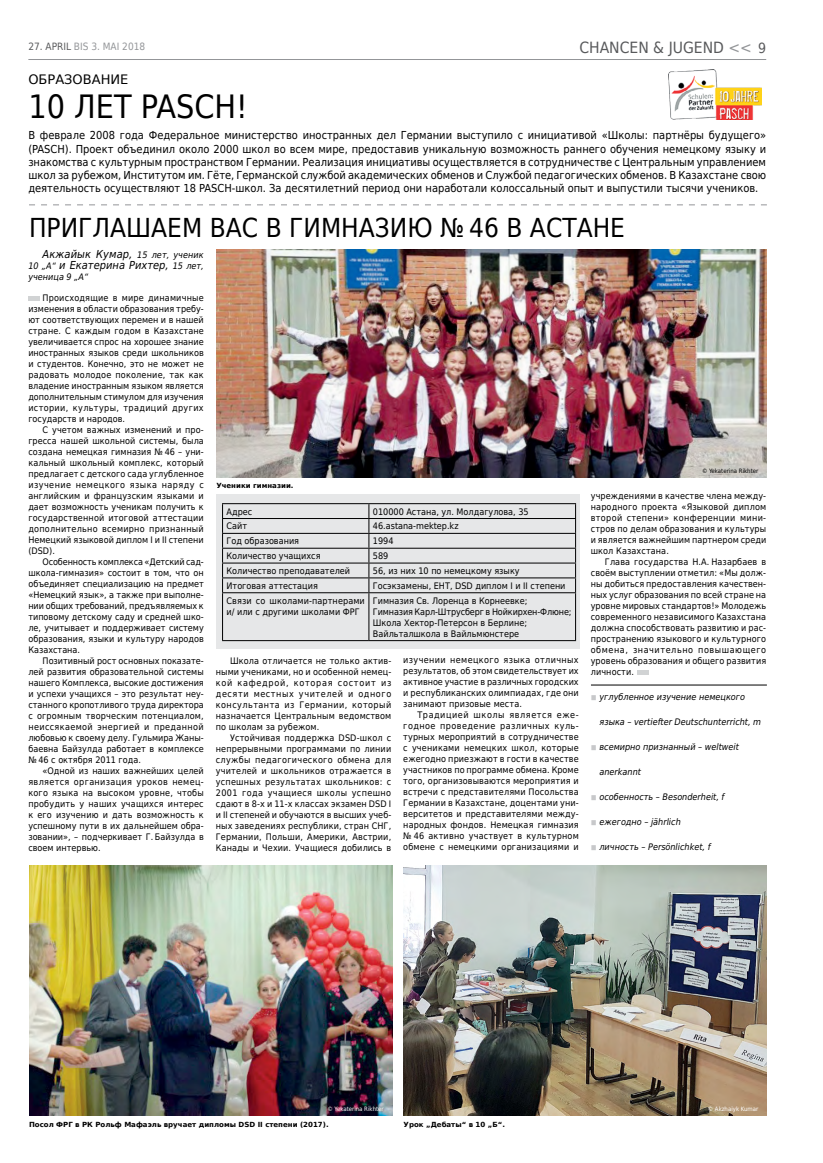
<style>
.page{position:relative;width:823px;height:1163px;background:#fff}
.page>*{position:absolute;margin:0;border:0;box-sizing:border-box;transform-origin:0 0}
.t1{font:32px "DejaVu Sans";color:#000;scale:.9 1}
.t2{font:26px "DejaVu Sans";color:#000;scale:.9 1}
.t3{font:15.4px "DejaVu Sans";color:#58595b;scale:.91 1}
.t4{font:13px "DejaVu Sans";color:#000}
.t5{font:11px/13.2px "DejaVu Sans Condensed";color:#000;text-align:justify}
.t6{font:italic 11px/11px "DejaVu Sans Condensed";color:#000;text-align:right}
.t7{font:10px "DejaVu Sans";color:#939598;scale:.9 1}
.t8{font:9px/11px "DejaVu Sans Condensed";color:#000;text-align:justify}
.t9{font:italic 9px "DejaVu Sans Condensed";color:#000}
.t10{font:700 7px "DejaVu Sans";color:#000}
.t11{font:6px "DejaVu Sans Condensed";color:#fff}
.t12{font:6px "DejaVu Sans Condensed";color:#000}
.s1{color:#58595b}
.s2{color:#939598}
.s3{font-size:14px}
.s4{font-size:9px}
.s5{color:#c7c8ca}
</style>
<div class="page">
<hr style="left:28px;top:59px;width:737px;height:1px;background:#939598">
<div style="left:216px;top:494px;width:363px;height:154px;background:#e6e7e8"></div>
<hr style="left:222px;top:503px;width:146px;height:1px;background:#000">
<hr style="left:368px;top:503px;width:207px;height:1px;background:#000">
<hr style="left:222px;top:518px;width:146px;height:1px;background:#000">
<hr style="left:368px;top:518px;width:207px;height:1px;background:#000">
<hr style="left:222px;top:533px;width:146px;height:1px;background:#000">
<hr style="left:368px;top:533px;width:207px;height:1px;background:#000">
<hr style="left:222px;top:547px;width:146px;height:1px;background:#000">
<hr style="left:368px;top:547px;width:207px;height:1px;background:#000">
<hr style="left:222px;top:562px;width:146px;height:1px;background:#000">
<hr style="left:368px;top:562px;width:207px;height:1px;background:#000">
<hr style="left:222px;top:577px;width:146px;height:1px;background:#000">
<svg style="left:222px;top:504px;width:1px;height:88px"></svg>
<hr style="left:368px;top:577px;width:207px;height:1px;background:#000">
<svg style="left:368px;top:504px;width:1px;height:88px"></svg>
<hr style="left:222px;top:592px;width:146px;height:1px;background:#000">
<hr style="left:222px;top:593px;width:1px;height:47px;background:#000">
<hr style="left:368px;top:592px;width:207px;height:1px;background:#000">
<hr style="left:368px;top:593px;width:1px;height:47px;background:#000">
<hr style="left:574px;top:593px;width:1px;height:47px;background:#000">
<hr style="left:222px;top:640px;width:146px;height:1px;background:#000">
<hr style="left:368px;top:640px;width:207px;height:1px;background:#000">
<svg style="left:29px;top:204px;width:737px;height:1px"></svg>
<img style="left:668px;top:70px;width:92px;height:49px">
<img style="left:216px;top:250px;width:550px;height:227px">
<img style="left:29px;top:865px;width:363px;height:250px">
<img style="left:403px;top:865px;width:363px;height:250px">
<hr style="left:590px;top:684px;width:176px;height:1px;background:#000">
<hr style="left:28px;top:296px;width:12px;height:4px;background:#d1d3d4">
<hr style="left:637px;top:670px;width:11px;height:4px;background:#d1d3d4">
<p class="t7" style="left:28px;top:38px;width:131px"><span class="s1">27. APRIL</span> BIS 3. MAI 2018</p>
<h3 class="t3" style="left:579px;top:35px;width:207px">CHANCEN &amp; JUGEND <span class="s2">&lt;&lt;</span> <span class="s3">9</span></h3>
<h3 class="t4" style="left:28px;top:68px;width:101px">ОБРАЗОВАНИЕ</h3>
<h1 class="t1" style="left:28px;top:80px;width:245px">10 ЛЕТ PASCH!</h1>
<p class="t5" style="left:28px;top:128px;width:739px">В феврале 2008 года Федеральное министерство иностранных дел Германии выступило с инициативой «Школы: партнёры будущего» (PASCH). Проект объединил около 2000 школ во всем мире, предоставив уникальную возможность раннего обучения немецкому языку и знакомства с культурным пространством Германии. Реализация инициативы осуществляется в сотрудничестве с Центральным управлением школ за рубежом, Институтом им. Гёте, Германской службой академических обменов и Службой педагогических обменов. В Казахстане свою деятельность осуществляют 18 PASCH-школ. За десятилетний период они наработали колоссальный опыт и выпустили тысячи учеников.</p>
<h2 class="t2" style="left:29px;top:207px;width:663px">ПРИГЛАШАЕМ ВАС В ГИМНАЗИЮ № 46 В АСТАНЕ</h2>
<p class="t6" style="left:28px;top:248px;width:177px">Акжайык Кумар, <span class="s4">15 лет, ученик<br>10 „A“</span> и Екатерина Рихтер, <span class="s4">15 лет,</span></p>
<p class="t9" style="left:28px;top:270px;width:61px">ученица 9 „A“</p>
<p class="t8" style="left:28px;top:291px;width:177px;text-indent:14px">Происходящие в мире динамичные изменения в области образования требу&shy;ют соответствующих перемен и в нашей стране. С каждым годом в Казахстане увеличивается спрос на хорошее знание иностранных языков среди школьников и студентов. Конечно, это не может не радовать молодое поколение, так как владение иностранным языком является дополнительным стимулом для изучения истории, культуры, традиций других государств и народов.</p>
<p class="t8" style="left:28px;top:423px;width:177px;text-indent:14px">С учетом важных изменений и про&shy;гресса нашей школьной системы, была создана немецкая гимназия № 46 – уни&shy;кальный школьный комплекс, который предлагает с детского сада углубленное изучение немецкого языка наряду с английским и французским языками и дает возможность ученикам получить к государственной итоговой аттестации дополнительно всемирно признанный Немецкий языковой диплом I и II степени (DSD).</p>
<p class="t8" style="left:28px;top:555px;width:177px;text-indent:14px">Особенность комплекса «Детский сад&shy;школа-гимназия» состоит в том, что он объединяет специализацию на предмет «Немецкий язык», а также при выполне&shy;нии общих требований, предъявляемых к типовому детскому саду и средней шко&shy;ле, учитывает и поддерживает систему образования, языки и культуру народов Казахстана.</p>
<p class="t8" style="left:28px;top:654px;width:177px;text-indent:14px">Позитивный рост основных показате&shy;лей развития образовательной системы нашего Комплекса, высокие достижения и успехи учащихся – это результат неу&shy;станного кропотливого труда директора с огромным творческим потенциалом, неиссякаемой энергией и преданной любовью к своему делу. Гульмира Жаны&shy;баевна Байзулда работает в комплексе № 46 с октября 2011 года.</p>
<p class="t8" style="left:28px;top:764px;width:177px;text-indent:14px">«Одной из наших важнейших целей является организация уроков немец&shy;кого языка на высоком уровне, чтобы пробудить у наших учащихся интерес к его изучению и дать возможность к успешному пути в их дальнейшем обра&shy;зовании», – подчеркивает Г. Байзулда в своем интервью.</p>
<p class="t10" style="left:216px;top:479px;width:79px">Ученики гимназии.</p>
<p class="t8" style="left:226px;top:505px;width:27px">Адрес</p>
<p class="t8" style="left:372px;top:505px;width:157px">010000 Астана, ул. Молдагулова, 35</p>
<p class="t8" style="left:226px;top:520px;width:22px">Сайт</p>
<p class="t8" style="left:372px;top:520px;width:87px">46.astana-mektep.kz</p>
<p class="t8" style="left:226px;top:535px;width:74px">Год образования</p>
<p class="t8" style="left:372px;top:535px;width:22px">1994</p>
<p class="t8" style="left:226px;top:550px;width:95px">Количество учащихся</p>
<p class="t8" style="left:372px;top:550px;width:17px">589</p>
<p class="t8" style="left:226px;top:564px;width:125px">Количество преподавателей</p>
<p class="t8" style="left:372px;top:564px;width:148px">56, из них 10 по немецкому языку</p>
<p class="t8" style="left:226px;top:579px;width:93px">Итоговая аттестация</p>
<p class="t8" style="left:372px;top:579px;width:194px">Госэкзамены, ЕНТ, DSD диплом I и II степени</p>
<p class="t8" style="left:226px;top:594px;width:140px">Связи со школами-партнерами и/ или с другими школами ФРГ</p>
<p class="t8" style="left:372px;top:594px;width:200px;text-align:left">Гимназия Св. Лоренца в Корнеевке;<br>Гимназия Карл-Штрусберг в Нойкирхен-Флюне; Школа Хектор-Петерсон в Берлине; Вайльталшкола в Вайльмюнстере</p>
<p class="t8" style="left:216px;top:654px;width:177px;text-indent:14px">Школа отличается не только актив&shy;ными учениками, но и особенной немец&shy;кой кафедрой, которая состоит из десяти местных учителей и одного консультанта из Германии, который назначается Центральным ведомством по школам за рубежом.</p>
<p class="t8" style="left:216px;top:731px;width:177px;text-indent:14px">Устойчивая поддержка DSD-школ с непрерывными программами по линии службы педагогического обмена для учителей и школьников отражается в успешных результатах школьников: с 2001 года учащиеся школы успешно сдают в 8-х и 11-х классах экзамен DSD I и II степеней и обучаются в высших учеб&shy;ных заведениях республики, стран СНГ, Германии, Польши, Америки, Австрии, Канады и Чехии. Учащиеся добились в</p>
<p class="t8" style="left:403px;top:654px;width:177px">изучении немецкого языка отличных результатов, об этом свидетельствует их активное участие в различных городских и республиканских олимпиадах, где они занимают призовые места.</p>
<p class="t8" style="left:403px;top:709px;width:177px;text-indent:14px">Традицией школы является еже&shy;годное проведение различных куль&shy;турных мероприятий в сотрудничестве с учениками немецких школ, которые ежегодно приезжают в гости в качестве участников по программе обмена. Кроме того, организовываются мероприятия и встречи с представителями Посольства Германии в Казахстане, доцентами уни&shy;верситетов и представителями между&shy;народных фондов. Немецкая гимназия № 46 активно участвует в культурном обмене с немецкими организациями и</p>
<p class="t12" style="left:701px;top:466px;width:58px">© Yekaterina Rikhter</p>
<p class="t8" style="left:590px;top:489px;width:177px">учреждениями в качестве члена между&shy;народного проекта «Языковой диплом второй степени» конференции мини&shy;стров по делам образования и культуры и является важнейшим партнером среди школ Казахстана.</p>
<p class="t8" style="left:590px;top:555px;width:177px;text-indent:14px">Глава государства Н.А. Назарбаев в своём выступлении отметил: «Мы долж&shy;ны добиться предоставления качествен&shy;ных услуг образования по всей стране на уровне мировых стандартов!» Молодежь современного независимого Казахстана должна способствовать развитию и рас&shy;пространению языкового и культурного обмена, значительно повышающего уровень образования и общего развития личности.</p>
<p class="t9" style="left:590px;top:690px;width:155px"><span class="s5">◾</span> углубленное изучение немецкого</p>
<p class="t9" style="left:599px;top:715px;width:163px">языка – vertiefter Deutschunterricht, m</p>
<p class="t9" style="left:590px;top:740px;width:149px"><span class="s5">◾</span> всемирно признанный – weltweit</p>
<p class="t9" style="left:599px;top:765px;width:43px">anerkannt</p>
<p class="t9" style="left:590px;top:790px;width:135px"><span class="s5">◾</span> особенность – Besonderheit, f</p>
<p class="t9" style="left:590px;top:815px;width:91px"><span class="s5">◾</span> ежегодно – jährlich</p>
<p class="t9" style="left:590px;top:840px;width:121px"><span class="s5">◾</span> личность – Persönlichket, f</p>
<p class="t11" style="left:327px;top:1103px;width:58px">© Yekaterina Rikhter</p>
<p class="t10" style="left:29px;top:1118px;width:301px">Посол ФРГ в РК Рольф Мафаэль вручает дипломы DSD II степени (2017).</p>
<p class="t10" style="left:403px;top:1118px;width:103px">Урок „Дебаты“ в 10 „Б“.</p>
<p class="t11" style="left:707px;top:1103px;width:52px">© Akzhaiyk Kumar</p>
</div>
